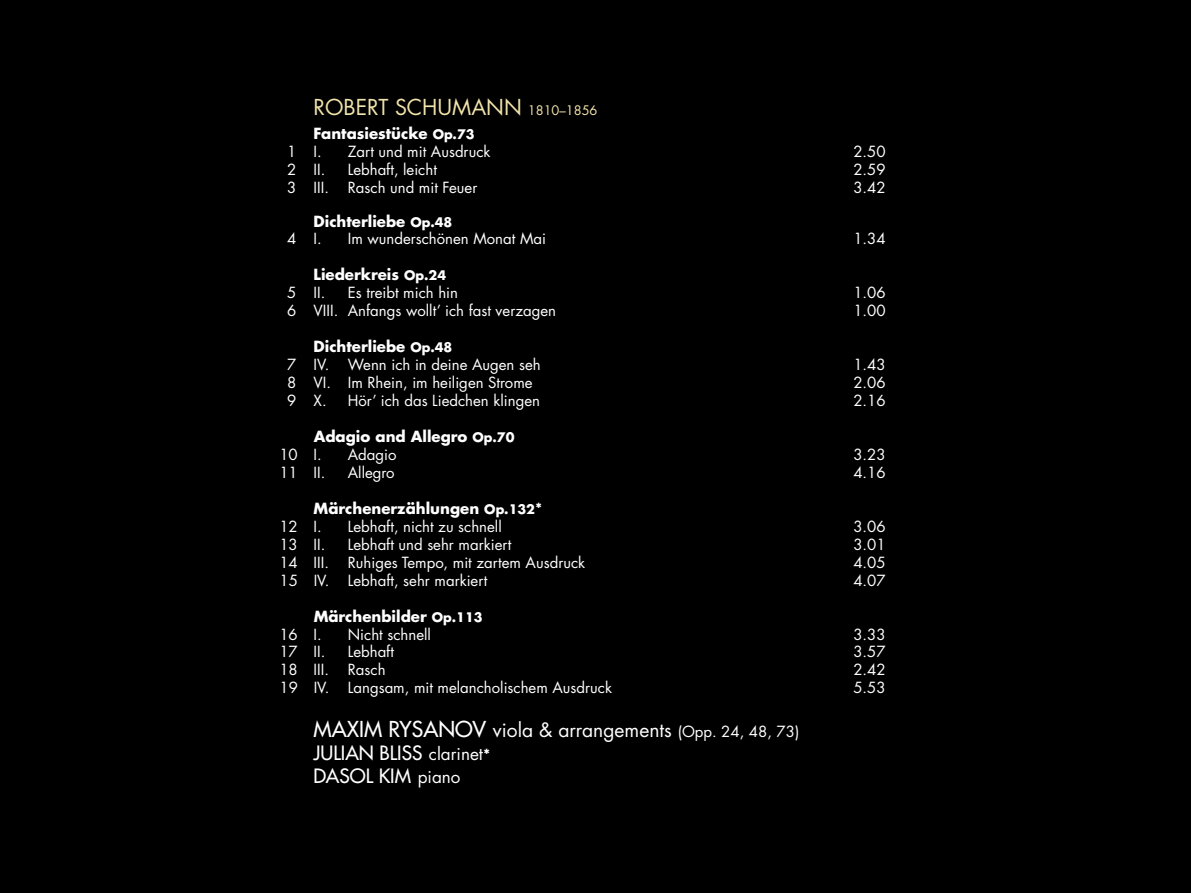
<style>
.page{position:relative;width:1191px;height:893px;background:#000}
.page>*{position:absolute;margin:0;border:0;box-sizing:border-box;transform-origin:0 0}
.t1{font:21.3px "Futura LT Pro";color:#f1e4aa}
.t2{font:500 19.2px/23.1px "Futura LT Pro";color:#fff}
.t3{font:15px/18px "Futura LT Pro";color:#fff}
.t4{font:700 15px/18px "Futura LT Pro";color:#fff}
.s1{font-size:12.9px}
.s2{font-weight:700}
.s3{font-weight:700;font-size:12.9px}
.s4{font-weight:400}
.s5{font-size:21.3px}
.s6{font-weight:400;font-size:15px}
.s7{font-weight:400;font-size:17.1px}
.s8{font-weight:700;font-size:15px}
</style>
<div class="page">
<h1 class="t1" style="left:314px;top:93px;width:285px">ROBERT SCHUMANN <span class="s1">1810–1856</span></h1>
<p class="t3" style="left:287px;top:125px;width:205px;text-indent:26px"><span class="s2">Fantasiestücke</span> <span class="s3">Op.73<br></span>1 I. Zart und mit Ausdruck</p>
<p class="t3" style="left:853px;top:143px;width:34px">2.50</p>
<p class="t3" style="left:287px;top:161px;width:40px">2 II.</p>
<p class="t3" style="left:348px;top:161px;width:91px">Lebhaft, leicht</p>
<p class="t3" style="left:853px;top:161px;width:34px">2.59</p>
<p class="t3" style="left:287px;top:178px;width:43px">3 III.</p>
<p class="t3" style="left:348px;top:178px;width:131px">Rasch und mit Feuer</p>
<p class="t3" style="left:853px;top:178px;width:34px">3.42</p>
<p class="t3" style="left:287px;top:212px;width:260px;text-indent:26px"><span class="s2">Dichterliebe</span> <span class="s3">Op.48<br></span>4 I. Im wunderschönen Monat Mai</p>
<p class="t3" style="left:853px;top:230px;width:34px">1.34</p>
<p class="t4" style="left:287px;top:265px;width:160px;text-indent:26px">Liederkreis <span class="s1">Op.24<br></span><span class="s4">5 II.</span></p>
<p class="t3" style="left:348px;top:284px;width:112px">Es treibt mich hin</p>
<p class="t3" style="left:853px;top:284px;width:34px">1.06</p>
<p class="t3" style="left:287px;top:302px;width:270px">6 VIII. Anfangs wollt’ ich fast verzagen</p>
<p class="t3" style="left:853px;top:302px;width:34px">1.00</p>
<p class="t3" style="left:287px;top:338px;width:255px;text-indent:26px"><span class="s2">Dichterliebe</span> <span class="s3">Op.48<br></span>7 IV. Wenn ich in deine Augen seh</p>
<p class="t3" style="left:853px;top:355px;width:34px">1.43</p>
<p class="t3" style="left:287px;top:373px;width:247px">8 VI. Im Rhein, im heiligen Strome</p>
<p class="t3" style="left:853px;top:373px;width:34px">2.06</p>
<p class="t3" style="left:287px;top:391px;width:254px">9 X. Hör’ ich das Liedchen klingen</p>
<p class="t3" style="left:853px;top:391px;width:34px">2.16</p>
<p class="t4" style="left:279px;top:427px;width:237px;text-indent:34px">Adagio and Allegro <span class="s1">Op.70<br></span><span class="s4">10 I.</span></p>
<p class="t3" style="left:348px;top:445px;width:50px">Adagio</p>
<p class="t3" style="left:853px;top:445px;width:34px">3.23</p>
<p class="t3" style="left:279px;top:463px;width:47px">11 II.</p>
<p class="t3" style="left:348px;top:463px;width:48px">Allegro</p>
<p class="t3" style="left:853px;top:463px;width:34px">4.16</p>
<p class="t4" style="left:279px;top:499px;width:264px;text-indent:34px">Märchenerzählungen <span class="s1">Op.132</span>*<br><span class="s4">12 I.</span></p>
<p class="t3" style="left:348px;top:517px;width:155px">Lebhaft, nicht zu schnell</p>
<p class="t3" style="left:853px;top:517px;width:34px">3.06</p>
<p class="t3" style="left:279px;top:535px;width:47px">13 II.</p>
<p class="t3" style="left:348px;top:535px;width:165px">Lebhaft und sehr markiert</p>
<p class="t3" style="left:853px;top:535px;width:34px">3.01</p>
<p class="t3" style="left:279px;top:553px;width:51px">14 III.</p>
<p class="t3" style="left:348px;top:553px;width:239px">Ruhiges Tempo, mit zartem Ausdruck</p>
<p class="t3" style="left:853px;top:553px;width:34px">4.05</p>
<p class="t3" style="left:279px;top:571px;width:209px">15 IV. Lebhaft, sehr markiert</p>
<p class="t3" style="left:853px;top:571px;width:34px">4.07</p>
<p class="t4" style="left:279px;top:606px;width:205px;text-indent:34px">Märchenbilder <span class="s1">Op.113<br></span><span class="s4">16 I.</span></p>
<p class="t3" style="left:348px;top:625px;width:85px">Nicht schnell</p>
<p class="t3" style="left:853px;top:625px;width:34px">3.33</p>
<p class="t3" style="left:279px;top:643px;width:47px">17 II.</p>
<p class="t3" style="left:348px;top:643px;width:48px">Lebhaft</p>
<p class="t3" style="left:853px;top:643px;width:34px">3.57</p>
<p class="t3" style="left:279px;top:661px;width:51px">18 III.</p>
<p class="t3" style="left:348px;top:661px;width:39px">Rasch</p>
<p class="t3" style="left:853px;top:661px;width:34px">2.42</p>
<p class="t3" style="left:279px;top:679px;width:334px">19 IV. Langsam, mit melancholischem Ausdruck</p>
<p class="t3" style="left:853px;top:679px;width:34px">5.53</p>
<p class="t2" style="left:314px;top:717px;width:487px"><span class="s5">MAXIM RYSANOV</span> <span class="s4">viola &amp; arrangements</span> <span class="s6">(Opp. 24, 48, 73)<br></span>JULIAN BLISS <span class="s7">clarinet</span><span class="s8">*<br></span>DASOL KIM <span class="s7">piano</span></p>
</div>
